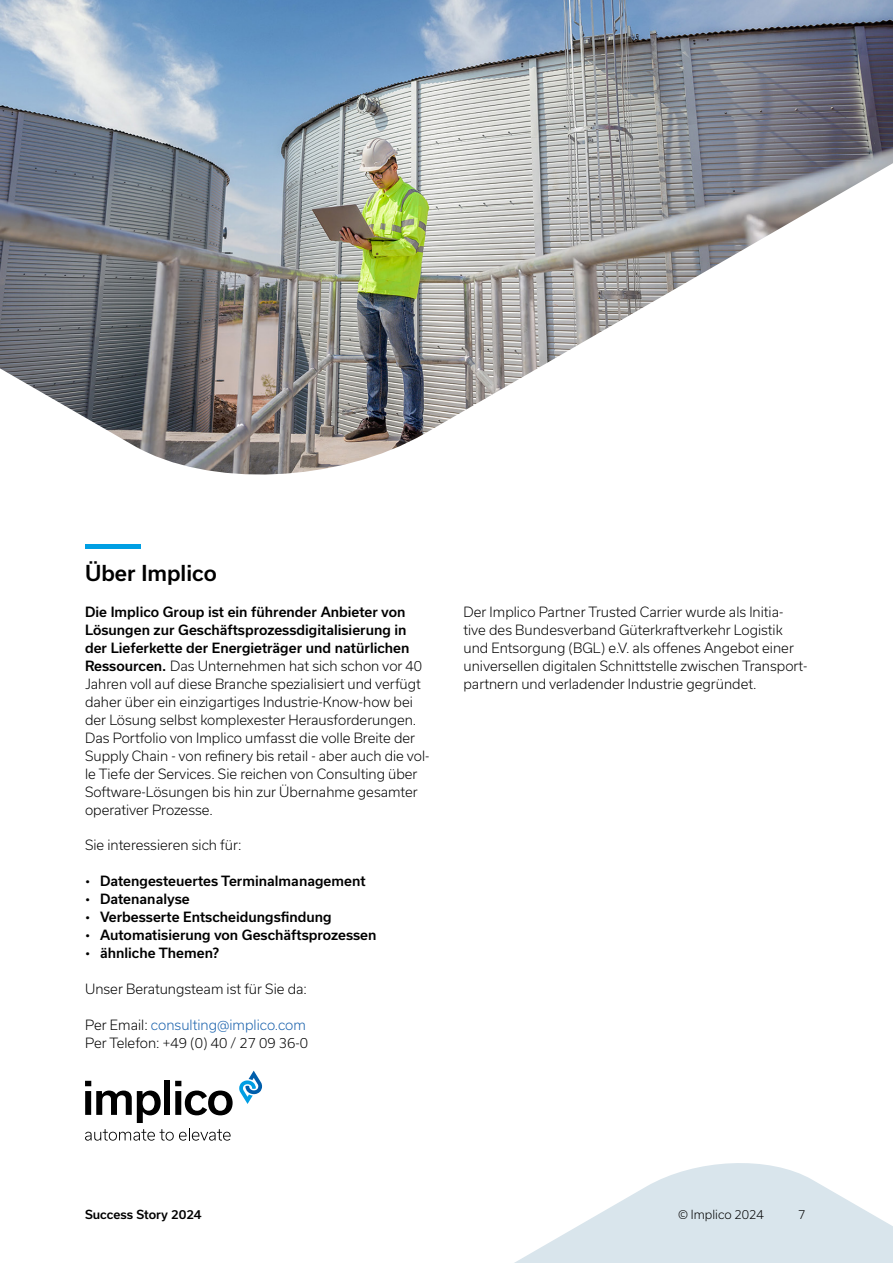
<style>
.page{position:relative;width:893px;height:1263px;background:#fff}
.page>*{position:absolute;margin:0;border:0;box-sizing:border-box;transform-origin:0 0}
.t1{font:500 21px "Usual";color:#000}
.t2{font:300 13.5px/18px "Usual";color:#000}
.t3{font:500 13.5px "Usual";color:#000}
.t4{font:300 13.5px "Usual";color:#1961ac}
.t5{font:500 12px "Usual";color:#000}
.t6{font:300 12px "Usual";color:#000}
.s1{font-weight:500}
.s2{font-weight:300}
.s3{color:#000}
</style>
<div class="page">
<svg style="left:514px;top:1163px;width:379px;height:100px;fill:#d9e5ec"></svg>
<img style="left:0;top:0;width:893px;height:475px">
<div style="left:85px;top:544px;width:55px;height:5px;background:#009fe3"></div>
<svg style="left:239px;top:1071px;width:23px;height:33px"></svg>
<svg style="left:85px;top:1081px;width:148px;height:60px"></svg>
<p class="t1" style="left:85px;top:561px;width:133px">Über Implico</p>
<p class="t2" style="left:85px;top:603px;width:346px"><span class="s1">Die Implico Group ist ein führender Anbieter von Lösungen zur Geschäftsprozessdigitalisierung in der Lieferkette der Energieträger und natürlichen Ressourcen.</span> Das Unternehmen hat sich schon vor 40<br>Jahren voll auf diese Branche spezialisiert und verfügt daher über ein einzigartiges Industrie-Know-how bei der Lösung selbst komplexester Herausforderungen.<br>Das Portfolio von Implico umfasst die volle Breite der Supply Chain - von refinery bis retail - aber auch die vol&shy;le Tiefe der Services. Sie reichen von Consulting über Software-Lösungen bis hin zur Übernahme gesamter operativer Prozesse.</p>
<p class="t2" style="left:463px;top:603px;width:345px">Der Implico Partner Trusted Carrier wurde als Initia&shy;tive des Bundesverband Güterkraftverkehr Logistik und Entsorgung (BGL) e.V. als offenes Angebot einer universellen digitalen Schnittstelle zwischen Transport&shy;partnern und verladender Industrie gegründet.</p>
<p class="t2" style="left:85px;top:836px;width:158px">Sie interessieren sich für:</p>
<p class="t3" style="left:85px;top:873px;width:282px"><span class="s2">•</span> Datengesteuertes Terminalmanagement</p>
<p class="t3" style="left:85px;top:891px;width:106px"><span class="s2">•</span> Datenanalyse</p>
<p class="t3" style="left:85px;top:909px;width:248px"><span class="s2">•</span> Verbesserte Entscheidungsfindung</p>
<p class="t3" style="left:85px;top:927px;width:293px"><span class="s2">•</span> Automatisierung von Geschäftsprozessen</p>
<p class="t3" style="left:85px;top:945px;width:136px"><span class="s2">•</span> ähnliche Themen?</p>
<p class="t2" style="left:85px;top:980px;width:223px">Unser Beratungsteam ist für Sie da:</p>
<p class="t4" style="left:85px;top:1017px;width:222px"><span class="s3">Per Email:</span> consulting@implico.com</p>
<p class="t2" style="left:85px;top:1034px;width:224px">Per Telefon: +49 (0) 40 / 27 09 36-0</p>
<p class="t5" style="left:85px;top:1208px;width:118px">Success Story 2024</p>
<p class="t6" style="left:678px;top:1208px;width:87px">© Implico 2024</p>
<p class="t6" style="left:798px;top:1208px;width:9px">7</p>
</div>
